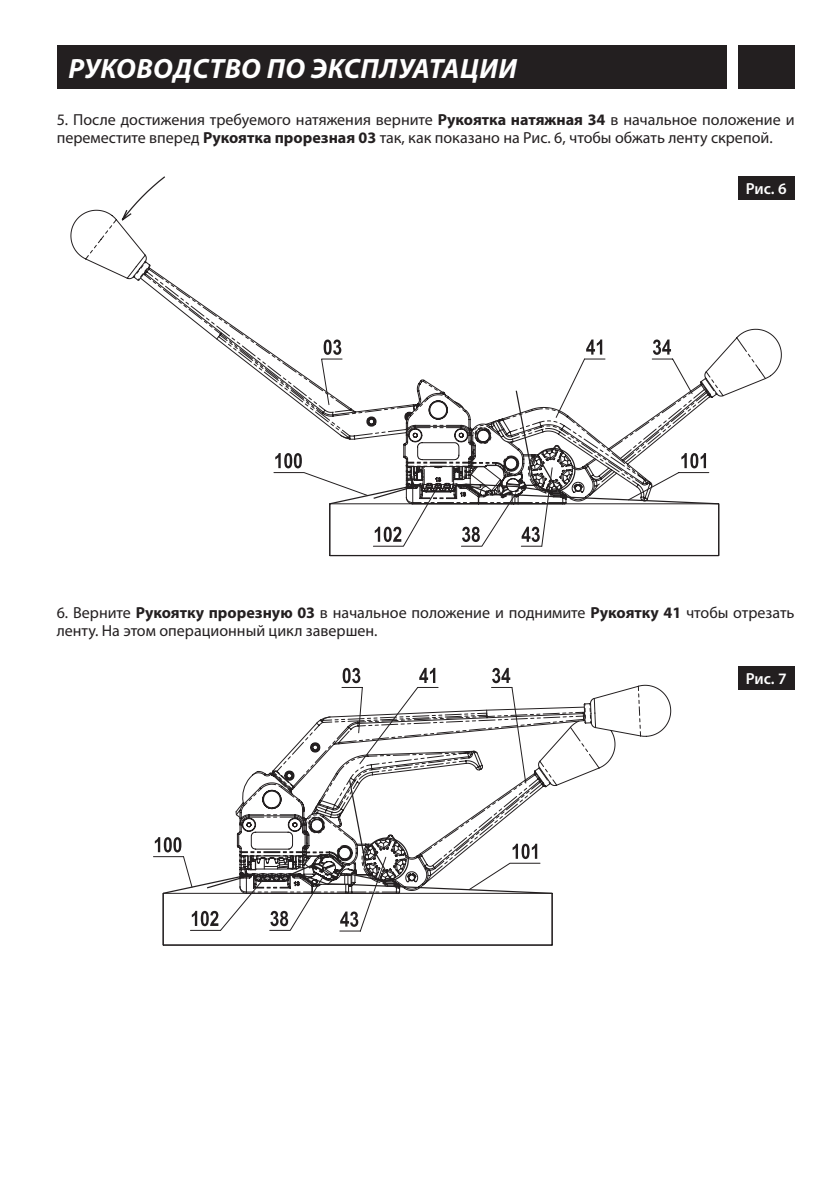
<style>
.page{position:relative;width:840px;height:1191px;background:#fff}
.page>*{position:absolute;margin:0;border:0;box-sizing:border-box;transform-origin:0 0}
.Стиль_абзаца_5{font:italic 700 28px "Myriad Pro";letter-spacing:.02em;color:#fff}
.Текст{font:16px/18px "Myriad Pro";color:#231f20}
.Fig{font:600 16px "Myriad Pro";letter-spacing:-.005em;color:#fff}
.s1{font-weight:700}
</style>
<div class="page">
<div style="left:737px;top:45px;width:57px;height:44px;background:#231f20"></div>
<div style="left:57px;top:45px;width:669px;height:44px;background:#231f20"></div>
<svg style="left:590px;top:686px;width:50px;height:86px"></svg>
<svg style="left:540px;top:703px;width:51px;height:83px"></svg>
<svg style="left:162px;top:779px;width:391px;height:166px"></svg>
<hr style="left:153px;top:856px;width:30px;height:1px;background:#231f20">
<svg style="left:155px;top:668px;width:385px;height:263px"></svg>
<div style="left:737px;top:176px;width:57px;height:24px;background:#231f20"></div>
<div style="left:737px;top:666px;width:57px;height:24px;background:#231f20"></div>
<svg style="left:120px;top:176px;width:599px;height:380px"></svg>
<svg style="left:627px;top:339px;width:81px;height:161px"></svg>
<svg style="left:273px;top:358px;width:48px;height:138px"></svg>
<svg style="left:460px;top:339px;width:145px;height:207px"></svg>
<svg style="left:321px;top:358px;width:221px;height:188px"></svg>
<svg style="left:323px;top:339px;width:18px;height:16px"></svg>
<svg style="left:373px;top:484px;width:66px;height:62px"></svg>
<p class="Стиль_абзаца_5" style="left:68px;top:50px;width:450px">РУКОВОДСТВО ПО ЭКСПЛУАТАЦИИ</p>
<p class="Текст" style="left:57px;top:111px;width:739px">5. После достижения требуемого натяжения верните <span class="s1">Рукоятка натяжная 34</span> в начальное положение и переместите вперед <span class="s1">Рукоятка прорезная 03</span> так, как показано на Рис. 6, чтобы обжать ленту скрепой.</p>
<p class="Fig" style="left:745px;top:178px;width:42px">Рис. 6</p>
<p class="Текст" style="left:57px;top:603px;width:739px">6. Верните <span class="s1">Рукоятку прорезную 03</span> в начальное положение и поднимите <span class="s1">Рукоятку 41</span> чтобы отрезать ленту. На этом операционный цикл завершен.</p>
<p class="Fig" style="left:745px;top:669px;width:42px">Рис. 7</p>
</div>
